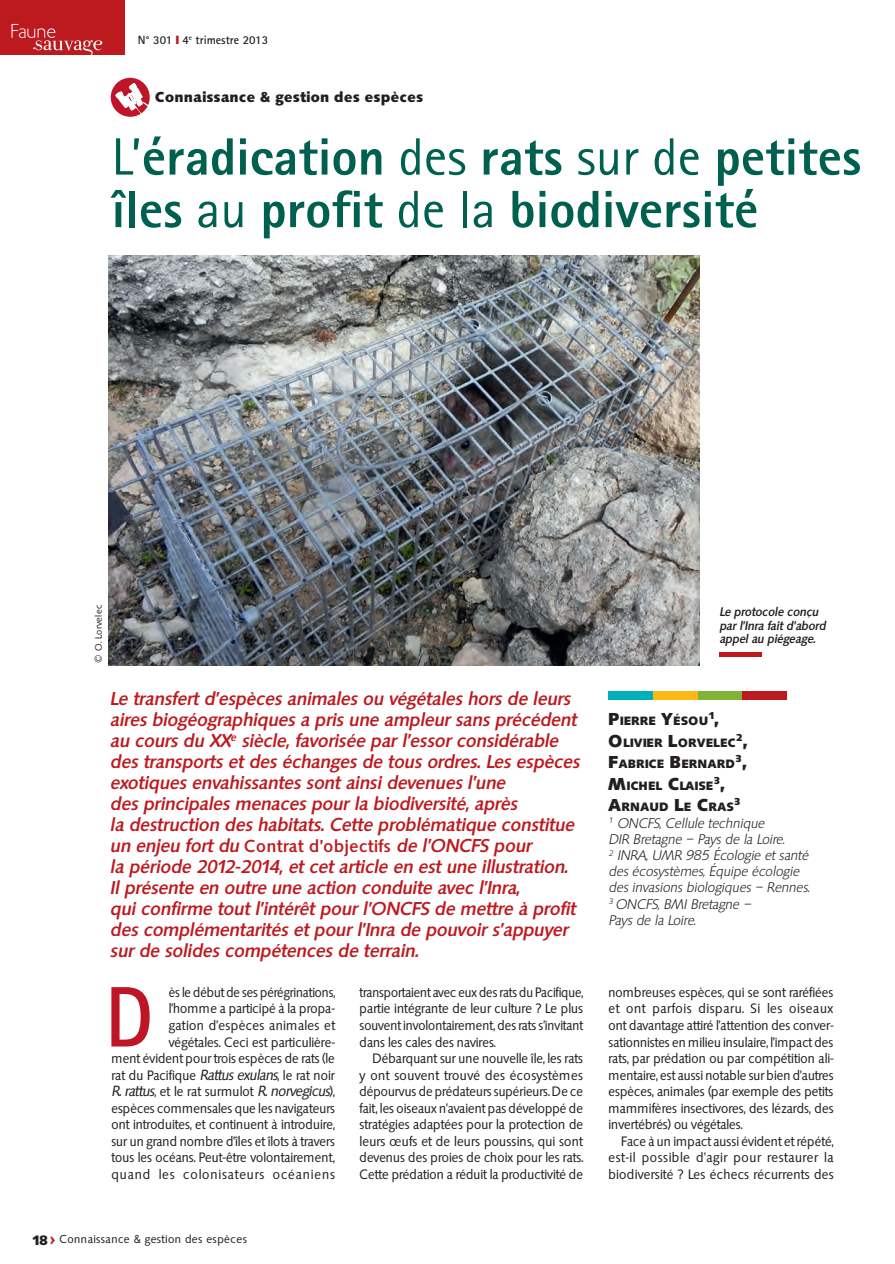
<style>
.page{position:relative;width:895px;height:1264px;background:#fff}
.page>*{position:absolute;margin:0;border:0;box-sizing:border-box;transform-origin:0 0}
.t1{font:700 85.95px "Rotis Sans Serif";color:#bf1527;scale:.95 1}
.t2{font:800 52.5px/52.5px "Rotis Sans Serif";color:#00604f}
.t3{font:italic 500 18px/21px "Saxony";color:#bd1a1f}
.t4{font:700 15px "Saxony";color:#231f20}
.t5{font:14.25px/16.5px "Saxony";letter-spacing:-.03em;color:#231f20;text-align:justify;scale:.95 1}
.t6{font:14.25px/16.5px "Saxony";letter-spacing:-.03em;color:#231f20;text-align:right;scale:.93 1}
.t7{font:700 14.25px "Saxony";color:#231f20;scale:.95 1}
.t8{font:italic 300 13.5px/16.2px "Saxony";color:#231f20}
.t9{font:700 12.6px "Saxony";color:#231f20}
.t10{font:italic 500 12px/13.5px "Saxony";color:#231f20;scale:.96 1}
.t11{font:12px "Saxony";color:#231f20}
.t12{font:700 12px "Rotis Sans Serif";color:#231f20}
.t13{font:700 10.5px "Saxony";color:#231f20}
.t14{font:9.75px "Saxony";color:#231f20}
.s1{color:#bd1a1f}
.s2{font-weight:400}
.s3{font-style:normal}
.s4{font-style:italic}
.s5{font-weight:700;font-size:18px;color:#bd1a1f}
.s6{font-size:18px}
</style>
<div class="page">
<div style="left:0;top:0;width:125px;height:55px;background:#bd1a1f"></div>
<svg style="left:12px;top:24px;width:90px;height:31px"></svg>
<div style="left:608px;top:690px;width:45px;height:9px;background:#00b0bc"></div>
<div style="left:652px;top:690px;width:45px;height:9px;background:#fcb814"></div>
<div style="left:697px;top:690px;width:45px;height:9px;background:#7fb438"></div>
<div style="left:742px;top:690px;width:44px;height:9px;background:#bd1a1f"></div>
<hr style="left:719px;top:652px;width:42px;height:4px;background:#bd1a1f">
<svg style="left:111px;top:78px;width:39px;height:39px"></svg>
<img style="left:108px;top:256px;width:591px;height:409px">
<p class="t12" style="left:138px;top:32px;width:132px">N° 301 <span class="s1">❙</span> 4<sup>e</sup> trimestre 2013</p>
<p class="t4" style="left:155px;top:89px;width:270px">Connaissance &amp; gestion des espèces</p>
<h2 class="t2" style="left:112px;top:130px;width:751px"><span class="s2">L’</span>éradication <span class="s2">des</span> rats <span class="s2">sur de</span> petites îles <span class="s2">au</span> profit <span class="s2">de la</span> biodiversité</h2>
<p class="t14" style="left:93px;top:663px;width:60px;rotate:-90deg">© O. Lorvelec</p>
<p class="t10" style="left:719px;top:605px;width:112px">Le protocole conçu par l’Inra fait d’abord appel au piégeage.</p>
<p class="t3" style="left:110px;top:688px;width:471px">Le transfert d’espèces animales ou végétales hors de leurs aires biogéographiques a pris une ampleur sans précédent au cours du XX<sup>e</sup> siècle, favorisée par l’essor considérable des transports et des échanges de tous ordres. Les espèces exotiques envahissantes sont ainsi devenues l’une<br>des principales menaces pour la biodiversité, après<br>la destruction des habitats. Cette problématique constitue un enjeu fort du <span class="s3">Contrat d’objectifs</span> de l’ONCFS pour<br>la période 2012-2014, et cet article en est une illustration.<br>Il présente en outre une action conduite avec l’Inra,<br>qui confirme tout l’intérêt pour l’ONCFS de mettre à profit des complémentarités et pour l’Inra de pouvoir s’appuyer sur de solides compétences de terrain.</p>
<p class="t6" style="left:111px;top:983px;width:242px">ès le début de ses pérégrinations,<br>l’homme a participé à la propa-<br>gation d’espèces animales et<br>végétales. Ceci est particulière-<br>ment évident pour trois espèces de rats (le rat du Pacifique <span class="s4">Rattus exulans</span>, le rat noir <span class="s4">R. rattus</span>, et le rat surmulot <span class="s4">R. norvegicus</span>), espèces commensales que les navigateurs ont introduites, et continuent à introduire, sur un grand nombre d’îles et îlots à travers tous les océans. Peut-être volontairement, quand les colonisateurs océaniens</p>
<p class="t6" style="left:359px;top:983px;width:242px;text-align:justify">transportaient avec eux des rats du Pacifique, partie intégrante de leur culture ? Le plus souvent involontairement, des rats s’invitant dans les cales des navires.</p>
<h1 class="t1" style="left:105px;top:962px;width:52px">D</h1>
<p class="t5" style="left:359px;top:1049px;width:237px;text-indent:13px">Débarquant sur une nouvelle île, les rats y ont souvent trouvé des écosystèmes dépourvus de prédateurs supérieurs. De ce fait, les oiseaux n’avaient pas développé de stratégies adaptées pour la protection de leurs œufs et de leurs poussins, qui sont devenus des proies de choix pour les rats.<br>Cette prédation a réduit la productivité de</p>
<p class="t11" style="left:50px;top:1231px;width:198px"><span class="s5">&gt;</span> Connaissance &amp; gestion des espèces</p>
<p class="t7" style="left:32px;top:1231px;width:18px">18</p>
<p class="t9" style="left:608px;top:713px;width:102px"><span class="s6">P</span>IERRE <span class="s6">Y</span>ÉSOU</p>
<p class="t13" style="left:708px;top:709px;width:12px">1<span class="s6">,</span></p>
<p class="t9" style="left:608px;top:735px;width:128px"><span class="s6">O</span> LIVIER <span class="s6">L</span>ORVELEC</p>
<p class="t13" style="left:736px;top:731px;width:13px">2<span class="s6">,</span></p>
<p class="t9" style="left:608px;top:756px;width:127px"><span class="s6">F</span>ABRICE <span class="s6">B</span>ERNARD</p>
<p class="t13" style="left:735px;top:752px;width:13px">3<span class="s6">,</span></p>
<p class="t9" style="left:608px;top:778px;width:107px"><span class="s6">M</span>ICHEL <span class="s6">C</span>LAISE</p>
<p class="t13" style="left:713px;top:774px;width:13px">3<span class="s6">,</span></p>
<p class="t9" style="left:608px;top:799px;width:127px"><span class="s6">A</span>RNAUD <span class="s6">L</span>E <span class="s6">C</span>RAS</p>
<p class="t13" style="left:734px;top:795px;width:8px">3</p>
<p class="t8" style="left:608px;top:814px;width:202px"><sup>1</sup> ONCFS, Cellule technique<br>DIR Bretagne – Pays de la Loire.<br><sup>2</sup> INRA, UMR 985 Écologie et santé des écosystèmes, Équipe écologie des invasions biologiques – Rennes.<br><sup>3</sup> ONCFS, BMI Bretagne –<br>Pays de la Loire.</p>
<p class="t5" style="left:608px;top:983px;width:239px">nombreuses espèces, qui se sont raréfiées et ont parfois disparu. Si les oiseaux ont davantage attiré l’attention des conver&shy;sationnistes en milieu insulaire, l’impact des rats, par prédation ou par compétition ali&shy;mentaire, est aussi notable sur bien d’autres espèces, animales (par exemple des petits mammifères insectivores, des lézards, des invertébrés) ou végétales.</p>
<p class="t5" style="left:608px;top:1132px;width:239px;text-indent:13px">Face à un impact aussi évident et répété, est-il possible d’agir pour restaurer la biodiversité ? Les échecs récurrents des</p>
</div>
